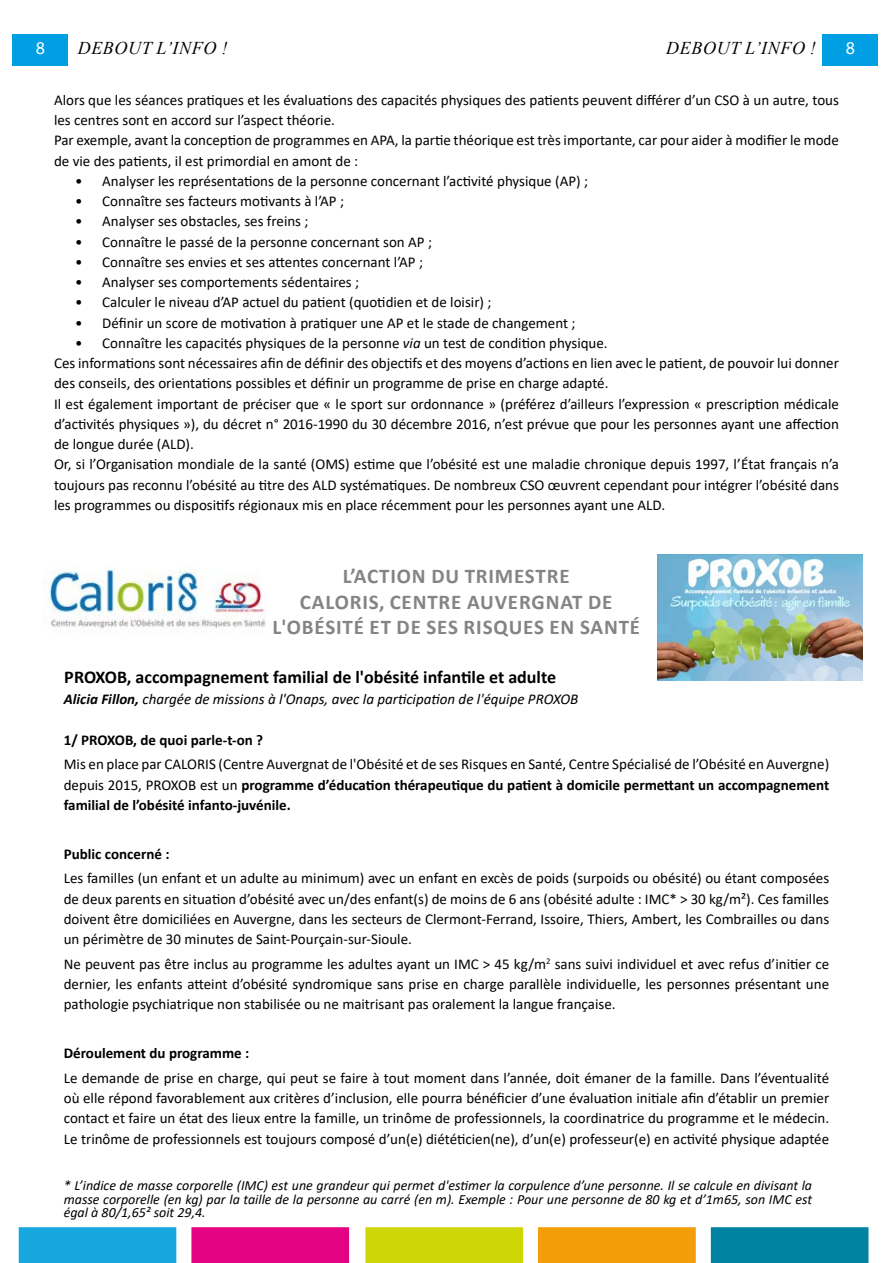
<style>
.page{position:relative;width:893px;height:1263px;background:#fff}
.page>*{position:absolute;margin:0;border:0;box-sizing:border-box;transform-origin:0 0}
.t1{font:700 21px/25.5px "Calibri";letter-spacing:.04em;color:#848484;text-align:center}
.t2{font:700 18px "Calibri";color:#000}
.t3{font:italic 18px "Times New Roman";letter-spacing:.035em;color:#000}
.t4{font:18px "Myriad Pro";color:#fff}
.t5{font:15px/20.2px "Calibri";color:#000;text-align:justify}
.t6{font:italic 15px "Calibri";color:#000}
.t7{font:700 15px "Calibri";color:#000}
.t8{font:italic 13.95px/13.5px "Calibri";color:#000;text-align:justify}
.s1{font-style:italic}
.s2{font-weight:700}
</style>
<div class="page">
<img style="left:18px;top:1227px;width:851px;height:36px">
<div style="left:13px;top:34px;width:55px;height:32px;background:#009fe3"></div>
<div style="left:823px;top:34px;width:55px;height:32px;background:#009fe3"></div>
<img style="left:43px;top:569px;width:223px;height:60px">
<img style="left:657px;top:555px;width:205px;height:125px">
<p class="t4" style="left:36px;top:37px;width:11px">8</p>
<p class="t3" style="left:78px;top:36px;width:151px">DEBOUT L’INFO !</p>
<p class="t3" style="left:666px;top:36px;width:151px">DEBOUT L’INFO !</p>
<p class="t4" style="left:846px;top:37px;width:11px">8</p>
<p class="t5" style="left:54px;top:89px;width:786px;text-align:left">Alors que les séances pratiques et les évaluations des capacités physiques des patients peuvent différer d’un CSO à un autre, tous les centres sont en accord sur l’aspect théorie.<br>Par exemple, avant la conception de programmes en APA, la partie théorique est très importante, car pour aider à modifier le mode de vie des patients, il est primordial en amont de :</p>
<p class="t5" style="left:75px;top:170px;width:514px">• Analyser les représentations de la personne concernant l’activité physique (AP) ;</p>
<p class="t5" style="left:75px;top:191px;width:270px">• Connaître ses facteurs motivants à l’AP ;</p>
<p class="t5" style="left:75px;top:211px;width:235px">• Analyser ses obstacles, ses freins ;</p>
<p class="t5" style="left:75px;top:231px;width:358px">• Connaître le passé de la personne concernant son AP ;</p>
<p class="t5" style="left:75px;top:251px;width:349px">• Connaître ses envies et ses attentes concernant l’AP ;</p>
<p class="t5" style="left:75px;top:272px;width:285px">• Analyser ses comportements sédentaires ;</p>
<p class="t5" style="left:75px;top:292px;width:418px">• Calculer le niveau d’AP actuel du patient (quotidien et de loisir) ;</p>
<p class="t5" style="left:75px;top:312px;width:502px">• Définir un score de motivation à pratiquer une AP et le stade de changement ;</p>
<p class="t5" style="left:54px;top:332px;width:786px;text-align:left;text-indent:21px">• Connaître les capacités physiques de la personne <span class="s1">via</span> un test de condition physique.<br>Ces informations sont nécessaires afin de définir des objectifs et des moyens d’actions en lien avec le patient, de pouvoir lui donner des conseils, des orientations possibles et définir un programme de prise en charge adapté.<br>Il est également important de préciser que « le sport sur ordonnance » (préférez d’ailleurs l’expression « prescription médicale d’activités physiques »), du décret n° 2016-1990 du 30 décembre 2016, n’est prévue que pour les personnes ayant une affection de longue durée (ALD).<br>Or, si l’Organisation mondiale de la santé (OMS) estime que l’obésité est une maladie chronique depuis 1997, l’État français n’a toujours pas reconnu l’obésité au titre des ALD systématiques. De nombreux CSO œuvrent cependant pour intégrer l’obésité dans les programmes ou dispositifs régionaux mis en place récemment pour les personnes ayant une ALD.</p>
<h1 class="t1" style="left:272px;top:563px;width:369px">L’ACTION DU TRIMESTRE<br>CALORIS, CENTRE AUVERGNAT DE<br>L'OBÉSITÉ ET DE SES RISQUES EN SANTÉ</h1>
<p class="t2" style="left:64px;top:664px;width:493px">PROXOB, accompagnement familial de l'obésité infantile et adulte</p>
<p class="t6" style="left:64px;top:688px;width:516px"><span class="s2">Alicia Fillon,</span> chargée de missions à l'Onaps, avec la participation de l'équipe PROXOB</p>
<p class="t7" style="left:64px;top:729px;width:201px">1/ PROXOB, de quoi parle-t-on ?</p>
<p class="t5" style="left:64px;top:754px;width:767px">Mis en place par CALORIS (Centre Auvergnat de l'Obésité et de ses Risques en Santé, Centre Spécialisé de l’Obésité en Auvergne) depuis 2015, PROXOB est un <span class="s2">programme d’éducation thérapeutique du patient à domicile permettant un accompagnement familial de l’obésité infanto-juvénile.</span></p>
<p class="t7" style="left:64px;top:843px;width:107px">Public concerné :</p>
<p class="t5" style="left:64px;top:868px;width:767px">Les familles (un enfant et un adulte au minimum) avec un enfant en excès de poids (surpoids ou obésité) ou étant composées de deux parents en situation d’obésité avec un/des enfant(s) de moins de 6 ans (obésité adulte : IMC* &gt; 30 kg/m²). Ces familles doivent être domiciliées en Auvergne, dans les secteurs de Clermont-Ferrand, Issoire, Thiers, Ambert, les Combrailles ou dans un périmètre de 30 minutes de Saint-Pourçain-sur-Sioule.</p>
<p class="t5" style="left:64px;top:953px;width:767px">Ne peuvent pas être inclus au programme les adultes ayant un IMC &gt; 45 kg/m<sup>2</sup> sans suivi individuel et avec refus d’initier ce dernier, les enfants atteint d’obésité syndromique sans prise en charge parallèle individuelle, les personnes présentant une pathologie psychiatrique non stabilisée ou ne maitrisant pas oralement la langue française.</p>
<p class="t7" style="left:64px;top:1043px;width:187px">Déroulement du programme :</p>
<p class="t5" style="left:64px;top:1067px;width:767px">Le demande de prise en charge, qui peut se faire à tout moment dans l’année, doit émaner de la famille. Dans l’éventualité où elle répond favorablement aux critères d’inclusion, elle pourra bénéficier d’une évaluation initiale afin d’établir un premier contact et faire un état des lieux entre la famille, un trinôme de professionnels, la coordinatrice du programme et le médecin.<br>Le trinôme de professionnels est toujours composé d’un(e) diététicien(ne), d’un(e) professeur(e) en activité physique adaptée</p>
<p class="t8" style="left:64px;top:1178px;width:750px">* L’indice de masse corporelle (IMC) est une grandeur qui permet d'estimer la corpulence d’une personne. Il se calcule en divisant la masse corporelle (en kg) par la taille de la personne au carré (en m). Exemple : Pour une personne de 80 kg et d’1m65, son IMC est égal à 80/1,65² soit 29,4.</p>
</div>
